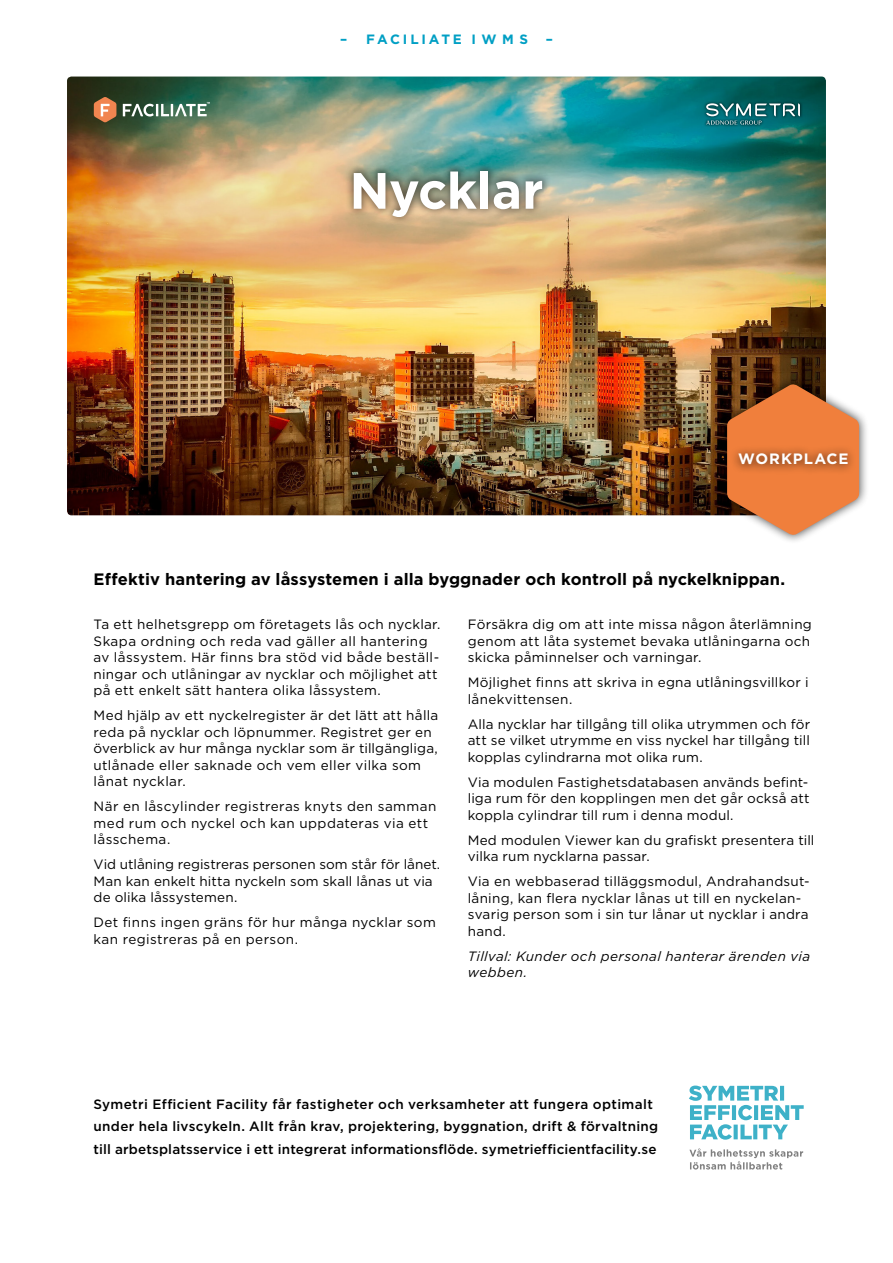
<style>
.page{position:relative;width:893px;height:1263px;background:#fff}
.page>*{position:absolute;margin:0;border:0;box-sizing:border-box;transform-origin:0 0}
.t1{font:700 51px "Gotham";letter-spacing:-.005em;color:#fff}
.t2{font:700 16.5px "Gotham";letter-spacing:.005em;color:#000}
.t3{font:700 15px "Gotham";letter-spacing:.065em;color:#fff}
.t4{font:13.5px/16.5px "Gotham";letter-spacing:.02em;color:#000}
.t5{font:500 13.5px/22.5px "Gotham";letter-spacing:.02em;color:#000}
.t6{font:italic 13.5px/16.5px "Gotham";letter-spacing:.03em;color:#000}
.t7{font:700 13.5px "Gotham";letter-spacing:.205em;color:#009fc4}
</style>
<div class="page">
<svg style="left:689px;top:1148px;width:114px;height:21px"></svg>
<svg style="left:689px;top:1085px;width:115px;height:55px"></svg>
<img style="left:67px;top:77px;width:759px;height:438px">
<div style="left:717px;top:375px;width:152px;height:169px;background:#000;opacity:.75"></div>
<svg style="left:727px;top:383px;width:132px;height:153px;background:#da8958"></svg>
<div style="left:730px;top:444px;width:127px;height:31px;background:#000;opacity:.75"></div>
<div style="left:703px;top:101px;width:100px;height:27px;background:#000;opacity:.5"></div>
<svg style="left:706px;top:103px;width:94px;height:22px;background:#398186"></svg>
<svg style="left:123px;top:102px;width:87px;height:14px"></svg>
<svg style="left:94px;top:97px;width:22px;height:25px"></svg>
<div style="left:344px;top:162px;width:207px;height:64px;background:#000;opacity:.5"></div>
<p class="t7" style="left:340px;top:31px;width:190px">– FACILIATE I W M S</p>
<p class="t7" style="left:546px;top:31px;width:9px">–</p>
<h1 class="t1" style="left:349px;top:160px;width:196px">Nycklar</h1>
<p class="t3" style="left:738px;top:450px;width:112px">WORKPLACE</p>
<p class="t2" style="left:94px;top:569px;width:693px">Effektiv hantering av låssystemen i alla byggnader och kontroll på nyckelknippan.</p>
<p class="t4" style="left:94px;top:616px;width:348px">Ta ett helhetsgrepp om företagets lås och nycklar.<br>Skapa ordning och reda vad gäller all hantering av låssystem. Här finns bra stöd vid både beställ&shy;ningar och utlåningar av nycklar och möjlighet att på ett enkelt sätt hantera olika låssystem.</p>
<p class="t4" style="left:94px;top:707px;width:346px">Med hjälp av ett nyckelregister är det lätt att hålla reda på nycklar och löpnummer. Registret ger en överblick av hur många nycklar som är tillgängliga, utlånade eller saknade och vem eller vilka som lånat nycklar.</p>
<p class="t4" style="left:94px;top:798px;width:344px">När en låscylinder registreras knyts den samman med rum och nyckel och kan uppdateras via ett låsschema.</p>
<p class="t4" style="left:94px;top:856px;width:348px">Vid utlåning registreras personen som står för lånet.<br>Man kan enkelt hitta nyckeln som skall lånas ut via de olika låssystemen.</p>
<p class="t4" style="left:94px;top:914px;width:344px">Det finns ingen gräns för hur många nycklar som kan registreras på en person.</p>
<p class="t4" style="left:468px;top:616px;width:346px">Försäkra dig om att inte missa någon återlämning genom att låta systemet bevaka utlåningarna och skicka påminnelser och varningar.</p>
<p class="t4" style="left:468px;top:674px;width:342px">Möjlighet finns att skriva in egna utlåningsvillkor i lånekvittensen.</p>
<p class="t4" style="left:468px;top:715px;width:344px;text-align:justify">Alla nycklar har tillgång till olika utrymmen och för att se vilket utrymme en viss nyckel har tillgång till kopplas cylindrarna mot olika rum.</p>
<p class="t4" style="left:468px;top:773px;width:343px;text-align:justify">Via modulen Fastighetsdatabasen används befint&shy;liga rum för den kopplingen men det går också att koppla cylindrar till rum i denna modul.</p>
<p class="t4" style="left:468px;top:831px;width:348px">Med modulen Viewer kan du grafiskt presentera till vilka rum nycklarna passar.</p>
<p class="t4" style="left:468px;top:873px;width:343px">Via en webbaserad tilläggsmodul, Andrahandsut&shy;låning, kan flera nycklar lånas ut till en nyckelan&shy;svarig person som i sin tur lånar ut nycklar i andra hand.</p>
<p class="t6" style="left:468px;top:947px;width:344px">Tillval: Kunder och personal hanterar ärenden via webben.</p>
<p class="t5" style="left:94px;top:1093px;width:566px">Symetri Efficient Facility får fastigheter och verksamheter att fungera optimalt under hela livscykeln. Allt från krav, projektering, byggnation, drift &amp; förvaltning till arbetsplatsservice i ett integrerat informationsflöde. symetriefficientfacility.se</p>
</div>
